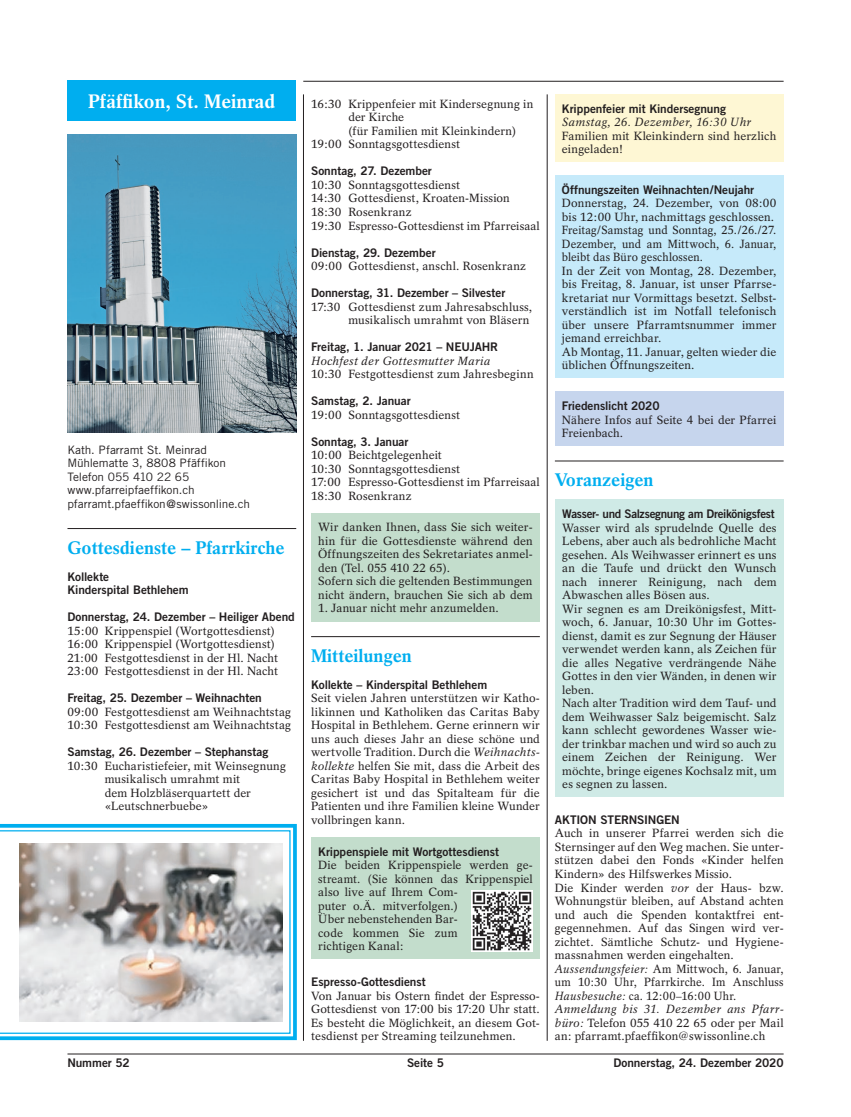
<style>
.page{position:relative;width:851px;height:1117px;background:#fff}
.page>*{position:absolute;margin:0;border:0;box-sizing:border-box;transform-origin:0 0}
.t1{font:700 19.38px "Rotation";color:#fff}
.t2{font:700 18.12px "Rotation";color:#00aeef}
.t3{font:11.88px/13.5px "Rotation";letter-spacing:.01em;color:#231f20}
.t4{font:11.88px/13.5px "Trade Gothic Bold Two";letter-spacing:-.005em;color:#231f20}
.t5{font:italic 11.88px "Rotation";letter-spacing:.015em;color:#231f20}
.t6{font:11.88px "Trade Gothic Bold Two";letter-spacing:-.025em;color:#231f20}
.t7{font:11.62px/13.5px "Trade Gothic";letter-spacing:-.005em;color:#231f20}
.s1{font-style:italic}
</style>
<div class="page">
<hr style="left:67px;top:1053px;width:716px;height:1px;background:#231f20">
<svg style="left:0;top:823px;width:297px;height:218px"></svg>
<svg style="left:0;top:830px;width:290px;height:203px"></svg>
<div style="left:67px;top:80px;width:229px;height:41px;background:#00aeef"></div>
<img style="left:67px;top:135px;width:229px;height:297px">
<hr style="left:303px;top:94px;width:1px;height:946px;background:#231f20">
<hr style="left:547px;top:94px;width:1px;height:946px;background:#231f20">
<hr style="left:303px;top:81px;width:480px;height:1px;background:#231f20">
<hr style="left:311px;top:636px;width:228px;height:1px;background:#231f20">
<hr style="left:554px;top:460px;width:229px;height:1px;background:#231f20">
<hr style="left:67px;top:528px;width:229px;height:1px;background:#231f20">
<div style="left:311px;top:513px;width:228px;height:108px;background:#c3ddcc"></div>
<div style="left:554px;top:175px;width:229px;height:203px;background:#c6eafa"></div>
<div style="left:554px;top:392px;width:229px;height:54px;background:#c6d5ed"></div>
<div style="left:555px;top:499px;width:228px;height:297px;background:#cfeae6"></div>
<div style="left:311px;top:837px;width:229px;height:121px;background:#c3ddcc"></div>
<img style="left:472px;top:890px;width:61px;height:60px">
<img style="left:19px;top:843px;width:263px;height:177px">
<div style="left:554px;top:94px;width:229px;height:68px;background:#fef7d4"></div>
<h1 class="t1" style="left:88px;top:89px;width:189px">Pfäffikon, St. Meinrad</h1>
<p class="t3" style="left:311px;top:97px;width:224px">16:30 Krippenfeier mit Kindersegnung in</p>
<p class="t3" style="left:348px;top:111px;width:57px">der Kirche</p>
<p class="t3" style="left:348px;top:124px;width:169px">(für Familien mit Kleinkindern)</p>
<p class="t3" style="left:311px;top:138px;width:151px">19:00 Sonntagsgottesdienst</p>
<p class="t4" style="left:311px;top:164px;width:122px">Sonntag, 27. Dezember</p>
<p class="t3" style="left:311px;top:178px;width:230px">10:30 Sonntagsgottesdienst<br>14:30 Gottesdienst, Kroaten-Mission 18:30 Rosenkranz<br>19:30 Espresso-Gottesdienst im Pfarreisaal</p>
<p class="t4" style="left:311px;top:245px;width:126px">Dienstag, 29. Dezember</p>
<p class="t3" style="left:311px;top:259px;width:216px">09:00 Gottesdienst, anschl. Rosenkranz</p>
<p class="t4" style="left:311px;top:286px;width:196px">Donnerstag, 31. Dezember – Silvester</p>
<p class="t3" style="left:311px;top:300px;width:222px;text-align:right">17:30 Gottesdienst zum Jahresabschluss, musikalisch umrahmt von Bläsern</p>
<p class="t4" style="left:311px;top:340px;width:188px">Freitag, 1. Januar 2021 – NEUJAHR</p>
<p class="t5" style="left:311px;top:354px;width:181px">Hochfest der Gottesmutter Maria</p>
<p class="t3" style="left:311px;top:367px;width:224px">10:30 Festgottesdienst zum Jahresbeginn</p>
<p class="t4" style="left:311px;top:394px;width:101px">Samstag, 2. Januar</p>
<p class="t3" style="left:311px;top:408px;width:151px">19:00 Sonntagsgottesdienst</p>
<p class="t4" style="left:311px;top:434px;width:99px">Sonntag, 3. Januar</p>
<p class="t3" style="left:311px;top:448px;width:230px">10:00 Beichtgelegenheit<br>10:30 Sonntagsgottesdienst<br>17:00 Espresso-Gottesdienst im Pfarreisaal<br>18:30 Rosenkranz</p>
<p class="t7" style="left:67px;top:442px;width:184px">Kath. Pfarramt St. Meinrad<br>Mühlematte 3, 8808 Pfäffikon<br>Telefon 055 410 22 65 www.pfarreipfaeffikon.ch pfarramt.pfaeffikon@swissonline.ch</p>
<h2 class="t2" style="left:67px;top:536px;width:218px">Gottesdienste – Pfarrkirche</h2>
<p class="t4" style="left:67px;top:569px;width:123px">Kollekte<br>Kinderspital Bethlehem</p>
<p class="t4" style="left:67px;top:610px;width:229px">Donnerstag, 24. Dezember – Heiliger Abend</p>
<p class="t3" style="left:67px;top:624px;width:212px">15:00 Krippenspiel (Wortgottesdienst)<br>16:00 Krippenspiel (Wortgottesdienst)<br>21:00 Festgottesdienst in der Hl. Nacht 23:00 Festgottesdienst in der Hl. Nacht</p>
<p class="t4" style="left:67px;top:691px;width:196px">Freitag, 25. Dezember – Weihnachten</p>
<p class="t3" style="left:67px;top:705px;width:225px">09:00 Festgottesdienst am Weihnachtstag<br>10:30 Festgottesdienst am Weihnachtstag</p>
<p class="t4" style="left:67px;top:745px;width:202px">Samstag, 26. Dezember – Stephanstag</p>
<p class="t3" style="left:105px;top:759px;width:183px;text-indent:-37px">10:30 Eucharistiefeier, mit Weinsegnung musikalisch umrahmt mit<br>dem Holzbläserquartett der «Leutschnerbuebe»</p>
<p class="t3" style="left:318px;top:520px;width:216px">Wir danken Ihnen, dass Sie sich weiter&shy;hin für die Gottesdienste während den Öffnungszeiten des Sekretariates anmel&shy;den (Tel. 055 410 22 65).<br>Sofern sich die geltenden Bestimmungen nicht ändern, brauchen Sie sich ab dem</p>
<p class="t3" style="left:318px;top:601px;width:182px">1. Januar nicht mehr anzumelden.</p>
<h2 class="t2" style="left:311px;top:644px;width:102px">Mitteilungen</h2>
<p class="t4" style="left:311px;top:677px;width:178px">Kollekte – Kinderspital Bethlehem</p>
<p class="t3" style="left:311px;top:691px;width:230px;text-align:justify">Seit vielen Jahren unterstützen wir Katho&shy;likinnen und Katholiken das Caritas Baby Hospital in Bethlehem. Gerne erinnern wir uns auch dieses Jahr an diese schöne und wertvolle Tradition. Durch die <span class="s1">Weihnachts&shy;kollekte</span> helfen Sie mit, dass die Arbeit des Caritas Baby Hospital in Bethlehem weiter gesichert ist und das Spitalteam für die Patienten und ihre Familien kleine Wunder vollbringen kann.</p>
<p class="t4" style="left:318px;top:844px;width:182px">Krippenspiele mit Wortgottesdienst</p>
<p class="t3" style="left:318px;top:858px;width:216px">Die beiden Krippenspiele werden ge&shy;streamt. (Sie können das Krippenspiel also live auf Ihrem Com-<br>puter o.Ä. mitverfolgen.)<br>Über nebenstehenden Bar-<br>code kommen Sie zum<br>richtigen Kanal:</p>
<p class="t4" style="left:311px;top:974px;width:116px">Espresso-Gottesdienst</p>
<p class="t3" style="left:311px;top:988px;width:230px;text-align:justify">Von Januar bis Ostern findet der Espresso-Gottesdienst von 17:00 bis 17:20 Uhr statt.<br>Es besteht die Möglichkeit, an diesem Got&shy;tesdienst per Streaming teilzunehmen.</p>
<p class="t4" style="left:562px;top:101px;width:165px">Krippenfeier mit Kindersegnung</p>
<p class="t5" style="left:562px;top:115px;width:191px">Samstag, 26. Dezember, 16:30 Uhr</p>
<p class="t3" style="left:562px;top:129px;width:216px">Familien mit Kleinkindern sind herzlich eingeladen!</p>
<p class="t4" style="left:562px;top:182px;width:194px">Öffnungszeiten Weihnachten/Neujahr</p>
<p class="t3" style="left:562px;top:196px;width:216px">Donnerstag, 24. Dezember, von 08:00 bis 12:00 Uhr, nachmittags geschlossen.<br>Freitag/Samstag und Sonntag, 25./26./27.<br>Dezember, und am Mittwoch, 6. Januar, bleibt das Büro geschlossen.<br>In der Zeit von Montag, 28. Dezember, bis Freitag, 8. Januar, ist unser Pfarrse&shy;kretariat nur Vormittags besetzt. Selbst&shy;verständlich ist im Notfall telefonisch über unsere Pfarramtsnummer immer jemand erreichbar.<br>Ab Montag, 11. Januar, gelten wieder die üblichen Öffnungszeiten.</p>
<p class="t4" style="left:562px;top:399px;width:99px">Friedenslicht 2020</p>
<p class="t3" style="left:562px;top:413px;width:216px">Nähere Infos auf Seite 4 bei der Pfarrei<br>Freienbach.</p>
<h2 class="t2" style="left:554px;top:469px;width:100px">Voranzeigen</h2>
<p class="t6" style="left:562px;top:506px;width:214px">Wasser- und Salzsegnung am Dreikönigsfest</p>
<p class="t3" style="left:562px;top:520px;width:216px">Wasser wird als sprudelnde Quelle des Lebens, aber auch als bedrohliche Macht gesehen. Als Weihwasser erinnert es uns an die Taufe und drückt den Wunsch nach innerer Reinigung, nach dem Abwaschen alles Bösen aus.<br>Wir segnen es am Dreikönigsfest, Mitt&shy;woch, 6. Januar, 10:30 Uhr im Gottes&shy;dienst, damit es zur Segnung der Häuser verwendet werden kann, als Zeichen für die alles Negative verdrängende Nähe Gottes in den vier Wänden, in denen wir leben.<br>Nach alter Tradition wird dem Tauf- und dem Weihwasser Salz beigemischt. Salz kann schlecht gewordenes Wasser wie&shy;der trinkbar machen und wird so auch zu einem Zeichen der Reinigung. Wer möchte, bringe eigenes Kochsalz mit, um es segnen zu lassen.</p>
<p class="t4" style="left:554px;top:812px;width:126px">AKTION STERNSINGEN</p>
<p class="t3" style="left:554px;top:826px;width:230px">Auch in unserer Pfarrei werden sich die Sternsinger auf den Weg machen. Sie unter&shy;stützen dabei den Fonds «Kinder helfen Kindern» des Hilfswerkes Missio.<br>Die Kinder werden <span class="s1">vor</span> der Haus- bzw.<br>Wohnungstür bleiben, auf Abstand achten und auch die Spenden kontaktfrei ent&shy;gegennehmen. Auf das Singen wird ver&shy;zichtet. Sämtliche Schutz- und Hygiene&shy;massnahmen werden eingehalten.<br><span class="s1">Aussendungsfeier:</span> Am Mittwoch, 6. Januar, um 10:30 Uhr, Pfarrkirche. Im Anschluss <span class="s1">Hausbesuche:</span> ca. 12:00–16:00 Uhr.<br><span class="s1">Anmeldung bis 31. Dezember ans Pfarr&shy;büro:</span> Telefon 055 410 22 65 oder per Mail an: pfarramt.pfaeffikon@swissonline.ch</p>
<p class="t4" style="left:67px;top:1055px;width:64px">Nummer 52</p>
<p class="t4" style="left:407px;top:1055px;width:38px">Seite 5</p>
<p class="t4" style="left:613px;top:1055px;width:172px">Donnerstag, 24. Dezember 2020</p>
</div>
